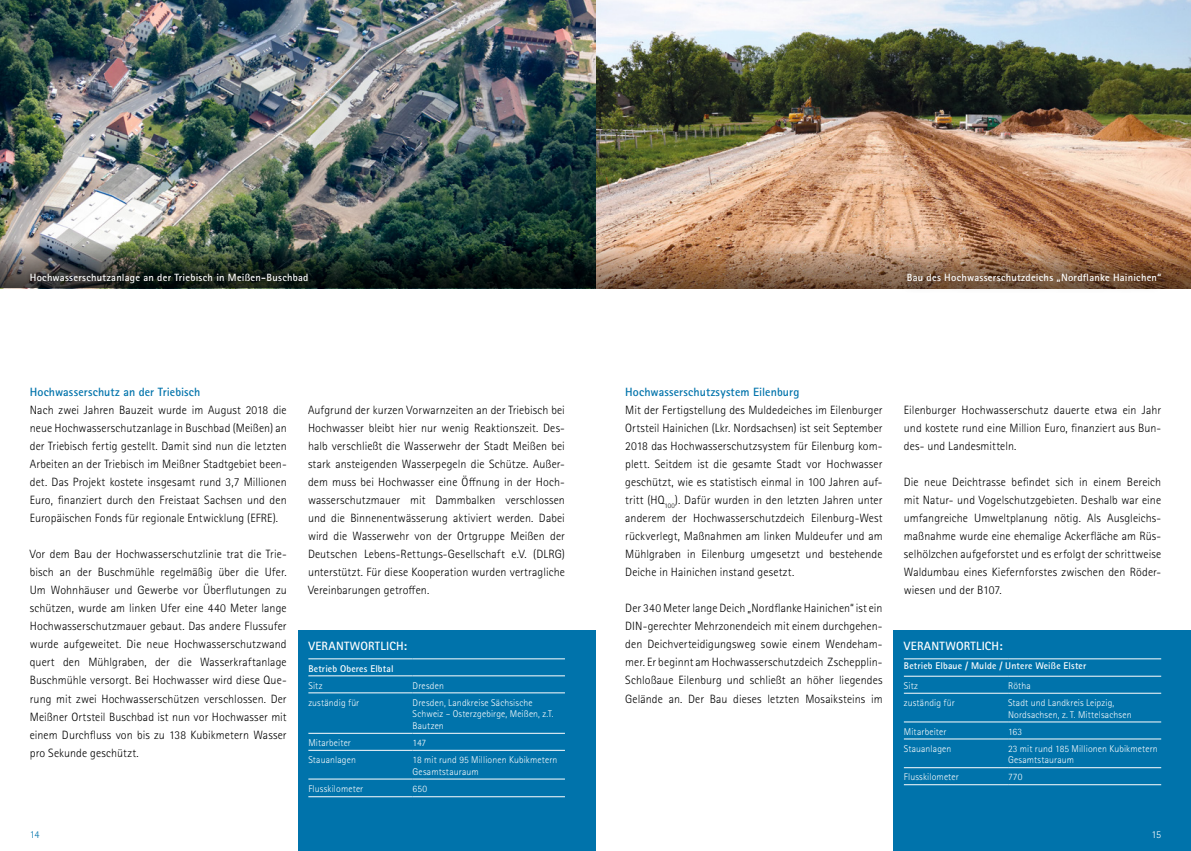
<style>
.page{position:relative;width:1191px;height:851px;background:#fff}
.page>*{position:absolute;margin:0;border:0;box-sizing:border-box;transform-origin:0 0}
.t1{font:300 12px/18px "Rotis Sans Serif Std";letter-spacing:.01em;color:#000;text-align:justify}
.t2{font:700 12px "Rotis Sans Serif Std";letter-spacing:.01em;color:#0073ab}
.t3{font:700 12px "Rotis Sans Serif Std";letter-spacing:.02em;color:#fff}
.t4{font:700 10.5px "Rotis Sans Serif Std";letter-spacing:.025em;color:#fff}
.t5{font:300 10.5px "Rotis Sans Serif Std";color:#0073ab}
.t6{font:300 10.5px "Rotis Sans Serif Std";color:#fff}
.t7{font:300 9.75px/11.7px "Rotis Sans Serif Std";letter-spacing:.015em;color:#fff}
.t8{font:700 9.75px "Rotis Sans Serif Std";letter-spacing:.015em;color:#fff}
</style>
<div class="page">
<div style="left:893px;top:630px;width:298px;height:220px;background:#0073ab"></div>
<hr style="left:904px;top:658px;width:104px;height:1px;background:#fff">
<hr style="left:1008px;top:658px;width:153px;height:1px;background:#fff">
<hr style="left:904px;top:675px;width:104px;height:1px;background:#fff">
<hr style="left:1008px;top:675px;width:153px;height:1px;background:#fff">
<hr style="left:904px;top:692px;width:104px;height:1px;background:#fff">
<hr style="left:1008px;top:692px;width:153px;height:1px;background:#fff">
<hr style="left:904px;top:721px;width:104px;height:1px;background:#fff">
<hr style="left:1008px;top:721px;width:153px;height:1px;background:#fff">
<hr style="left:904px;top:738px;width:104px;height:1px;background:#fff">
<hr style="left:1008px;top:738px;width:153px;height:1px;background:#fff">
<hr style="left:904px;top:767px;width:104px;height:1px;background:#fff">
<hr style="left:1008px;top:767px;width:153px;height:1px;background:#fff">
<hr style="left:904px;top:784px;width:104px;height:1px;background:#fff">
<hr style="left:1008px;top:784px;width:153px;height:1px;background:#fff">
<div style="left:298px;top:630px;width:297px;height:220px;background:#0073ab"></div>
<hr style="left:308px;top:658px;width:104px;height:1px;background:#fff">
<hr style="left:412px;top:658px;width:153px;height:1px;background:#fff">
<hr style="left:308px;top:675px;width:104px;height:1px;background:#fff">
<hr style="left:412px;top:675px;width:153px;height:1px;background:#fff">
<hr style="left:308px;top:692px;width:104px;height:1px;background:#fff">
<hr style="left:412px;top:692px;width:153px;height:1px;background:#fff">
<hr style="left:308px;top:732px;width:104px;height:1px;background:#fff">
<hr style="left:412px;top:732px;width:153px;height:1px;background:#fff">
<hr style="left:308px;top:749px;width:104px;height:1px;background:#fff">
<hr style="left:412px;top:749px;width:153px;height:1px;background:#fff">
<hr style="left:308px;top:778px;width:104px;height:1px;background:#fff">
<hr style="left:412px;top:778px;width:153px;height:1px;background:#fff">
<hr style="left:308px;top:796px;width:104px;height:1px;background:#fff">
<hr style="left:412px;top:796px;width:153px;height:1px;background:#fff">
<img style="left:595px;top:0;width:596px;height:288px">
<div style="left:894px;top:260px;width:279px;height:34px;background:#000;opacity:.75"></div>
<img style="left:0;top:0;width:595px;height:288px">
<div style="left:26px;top:269px;width:286px;height:18px;background:#000;opacity:.75"></div>
<p class="t4" style="left:30px;top:270px;width:280px">Hochwasserschutzanlage an der Triebisch in Meißen-Buschbad</p>
<p class="t4" style="left:906px;top:270px;width:256px">Bau des Hochwasserschutzdeichs „Nordflanke Hainichen“</p>
<p class="t2" style="left:30px;top:384px;width:172px">Hochwasserschutz an der Triebisch</p>
<p class="t1" style="left:30px;top:401px;width:258px">Nach zwei Jahren Bauzeit wurde im August 2018 die neue Hochwasserschutzanlage in Buschbad (Meißen) an der Triebisch fertig gestellt. Damit sind nun die letzten Arbeiten an der Triebisch im Meißner Stadtgebiet been&shy;det. Das Projekt kostete insgesamt rund 3,7 Millionen Euro, finanziert durch den Freistaat Sachsen und den Europäischen Fonds für regionale Entwicklung (EFRE).</p>
<p class="t1" style="left:30px;top:545px;width:258px">Vor dem Bau der Hochwasserschutzlinie trat die Trie&shy;bisch an der Buschmühle regelmäßig über die Ufer.<br>Um Wohnhäuser und Gewerbe vor Überflutungen zu schützen, wurde am linken Ufer eine 440 Meter lange Hochwasserschutzmauer gebaut. Das andere Flussufer wurde aufgeweitet. Die neue Hochwasserschutzwand quert den Mühlgraben, der die Wasserkraftanlage Buschmühle versorgt. Bei Hochwasser wird diese Que&shy;rung mit zwei Hochwasserschützen verschlossen. Der Meißner Ortsteil Buschbad ist nun vor Hochwasser mit einem Durchfluss von bis zu 138 Kubikmetern Wasser pro Sekunde geschützt.</p>
<p class="t1" style="left:308px;top:401px;width:258px">Aufgrund der kurzen Vorwarnzeiten an der Triebisch bei Hochwasser bleibt hier nur wenig Reaktionszeit. Des&shy;halb verschließt die Wasserwehr der Stadt Meißen bei stark ansteigenden Wasserpegeln die Schütze. Außer&shy;dem muss bei Hochwasser eine Öffnung in der Hoch&shy;wasserschutzmauer mit Dammbalken verschlossen und die Binnenentwässerung aktiviert werden. Dabei wird die Wasserwehr von der Ortgruppe Meißen der Deutschen Lebens-Rettungs-Gesellschaft e.V. (DLRG) unterstützt. Für diese Kooperation wurden vertragliche Vereinbarungen getroffen.</p>
<p class="t3" style="left:308px;top:638px;width:100px">VERANTWORTLICH:</p>
<p class="t8" style="left:308px;top:662px;width:87px">Betrieb Oberes Elbtal</p>
<p class="t7" style="left:308px;top:679px;width:16px">Sitz</p>
<p class="t7" style="left:412px;top:679px;width:33px">Dresden</p>
<p class="t7" style="left:308px;top:696px;width:52px">zuständig für</p>
<p class="t7" style="left:412px;top:696px;width:143px">Dresden, Landkreise Sächsische<br>Schweiz – Osterzgebirge, Meißen, z.T.<br>Bautzen</p>
<p class="t7" style="left:308px;top:737px;width:44px">Mitarbeiter</p>
<p class="t7" style="left:412px;top:737px;width:15px">147</p>
<p class="t7" style="left:308px;top:754px;width:49px">Stauanlagen</p>
<p class="t7" style="left:412px;top:754px;width:146px">18 mit rund 95 Millionen Kubikmetern<br>Gesamtstauraum</p>
<p class="t7" style="left:308px;top:782px;width:56px">Flusskilometer</p>
<p class="t7" style="left:412px;top:782px;width:16px">650</p>
<p class="t2" style="left:625px;top:384px;width:176px">Hochwasserschutzsystem Eilenburg</p>
<p class="t1" style="left:625px;top:401px;width:259px">Mit der Fertigstellung des Muldedeiches im Eilenburger Ortsteil Hainichen (Lkr. Nordsachsen) ist seit September 2018 das Hochwasserschutzsystem für Eilenburg kom&shy;plett. Seitdem ist die gesamte Stadt vor Hochwasser geschützt, wie es statistisch einmal in 100 Jahren auf&shy;tritt (HQ<sub>100</sub>). Dafür wurden in den letzten Jahren unter anderem der Hochwasserschutzdeich Eilenburg-West rückverlegt, Maßnahmen am linken Muldeufer und am Mühlgraben in Eilenburg umgesetzt und bestehende Deiche in Hainichen instand gesetzt.</p>
<p class="t1" style="left:625px;top:599px;width:259px">Der 340 Meter lange Deich „Nordflanke Hainichen“ ist ein DIN-gerechter Mehrzonendeich mit einem durchgehen&shy;den Deichverteidigungsweg sowie einem Wendeham&shy;mer. Er beginnt am Hochwasserschutzdeich Zschepplin-Schloßaue Eilenburg und schließt an höher liegendes Gelände an. Der Bau dieses letzten Mosaiksteins im</p>
<p class="t1" style="left:904px;top:401px;width:259px">Eilenburger Hochwasserschutz dauerte etwa ein Jahr und kostete rund eine Million Euro, finanziert aus Bun&shy;des- und Landesmitteln.</p>
<p class="t1" style="left:904px;top:473px;width:259px">Die neue Deichtrasse befindet sich in einem Bereich mit Natur- und Vogelschutzgebieten. Deshalb war eine umfangreiche Umweltplanung nötig. Als Ausgleichs&shy;maßnahme wurde eine ehemalige Ackerfläche am Rüs&shy;selhölzchen aufgeforstet und es erfolgt der schrittweise Waldumbau eines Kiefernforstes zwischen den Röder&shy;wiesen und der B107.</p>
<p class="t3" style="left:904px;top:638px;width:100px">VERANTWORTLICH:</p>
<p class="t8" style="left:904px;top:659px;width:184px">Betrieb Elbaue / Mulde / Untere Weiße Elster</p>
<p class="t7" style="left:904px;top:680px;width:16px">Sitz</p>
<p class="t7" style="left:1008px;top:680px;width:24px">Rötha</p>
<p class="t7" style="left:904px;top:697px;width:52px">zuständig für</p>
<p class="t7" style="left:1008px;top:697px;width:125px">Stadt und Landkreis Leipzig,<br>Nordsachsen, z. T. Mittelsachsen</p>
<p class="t7" style="left:904px;top:725px;width:44px">Mitarbeiter</p>
<p class="t7" style="left:1008px;top:725px;width:16px">163</p>
<p class="t7" style="left:904px;top:742px;width:49px">Stauanlagen</p>
<p class="t7" style="left:1008px;top:742px;width:151px">23 mit rund 185 Millionen Kubikmetern<br>Gesamtstauraum</p>
<p class="t7" style="left:904px;top:771px;width:56px">Flusskilometer</p>
<p class="t7" style="left:1008px;top:771px;width:16px">770</p>
<p class="t5" style="left:30px;top:828px;width:11px">14</p>
<p class="t6" style="left:1151px;top:828px;width:11px">15</p>
</div>
